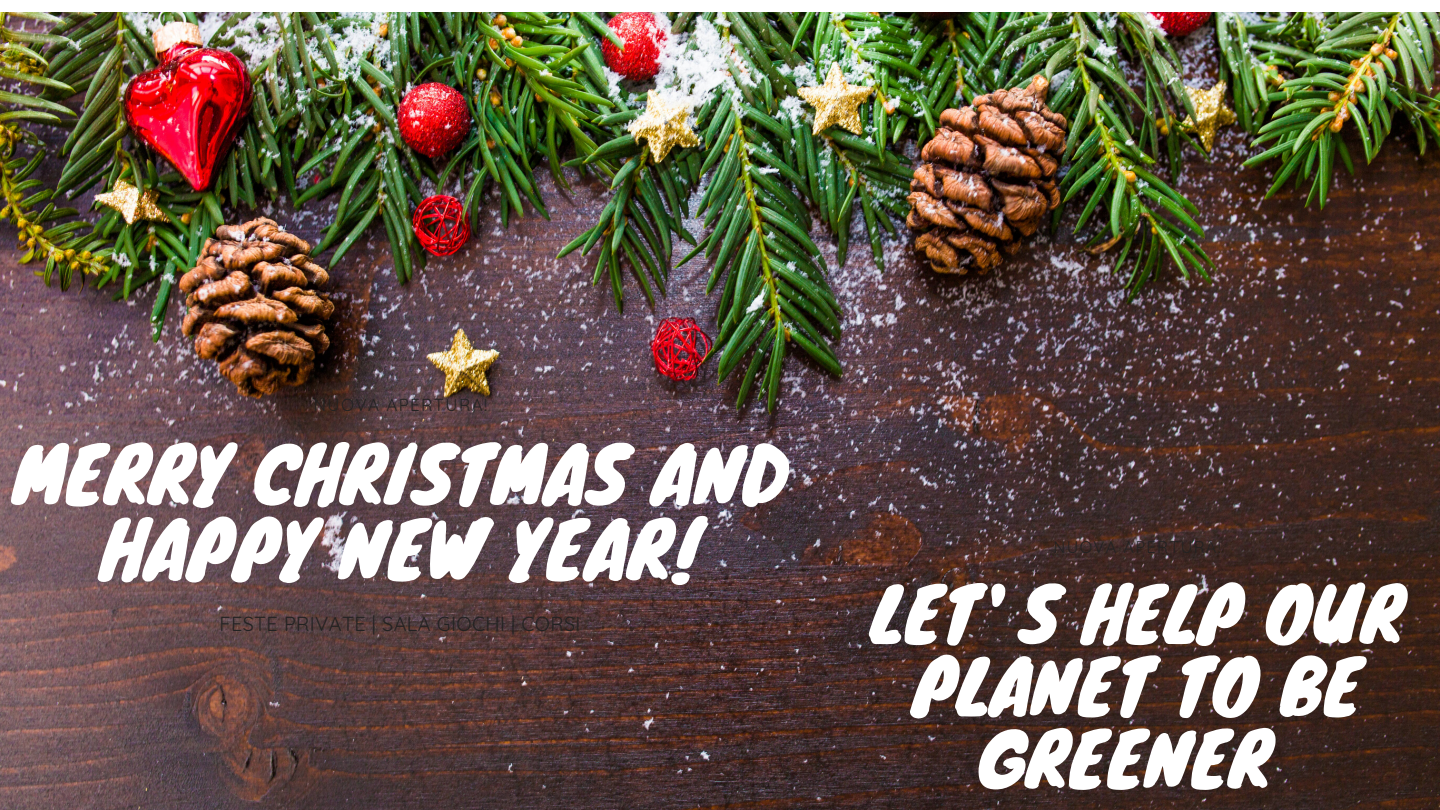
<style>
.page{position:relative;width:1440px;height:810px;background:#fff}
.page>*{position:absolute;margin:0;border:0;box-sizing:border-box;transform-origin:0 0}
.t1{font:75.5px/75px "Knewave";color:#fff;text-align:center}
.t2{font:72.8px/72.4px "Knewave";color:#fff;text-align:center}
.t3{font:19.8px "Quicksand";letter-spacing:.02em;color:#222}
.t4{font:17px "Quicksand";letter-spacing:.08em;color:#222}
.t5{font:16.4px "Quicksand";letter-spacing:.08em;color:#222}
</style>
<div class="page">
<img style="left:0;top:12px;width:1440px;height:798px">
<p class="t4" style="left:314px;top:394px;width:175px">NUOVA APERTURA!</p>
<p class="t1" style="left:13px;top:434px;width:775px">MERRY CHRISTMAS AND<br>HAPPY NEW YEAR!</p>
<p class="t3" style="left:219px;top:611px;width:363px">FESTE PRIVATE | SALA GIOCHI | CORSI</p>
<p class="t5" style="left:1054px;top:537px;width:169px">NUOVA APERTURA!</p>
<p class="t2" style="left:870px;top:575px;width:535px">LET' S HELP OUR<br>PLANET TO BE<br>GREENER</p>
</div>
